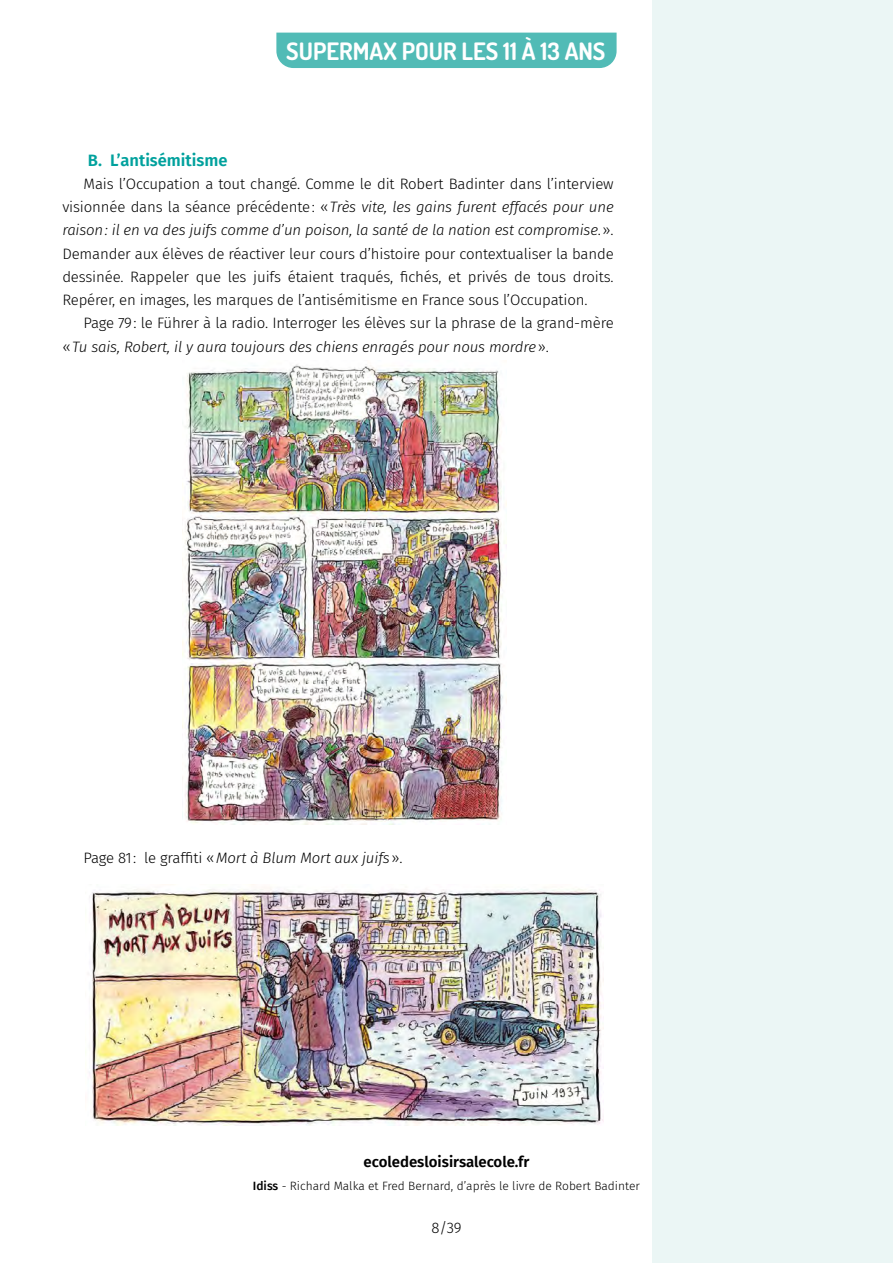
<style>
.page{position:relative;width:893px;height:1263px;background:#fff}
.page>*{position:absolute;margin:0;border:0;box-sizing:border-box;transform-origin:0 0}
.t1{font:700 24px "Dosis";color:#fff}
.t2{font:600 16.5px "Fira Sans";color:#00a19d}
.t3{font:300 15px/23.2px "Fira Sans";letter-spacing:-.01em;color:#000;text-align:justify}
.t4{font:italic 300 15px "Fira Sans";letter-spacing:-.01em;color:#000}
.t5{font:600 15px "Fira Sans";color:#000}
.t6{font:300 12px "Fira Sans";color:#000}
.s1{font-style:italic}
.s2{font-style:normal}
.s3{font-weight:500}
</style>
<div class="page">
<div style="left:652px;top:0;width:241px;height:1263px;background:#ebf6f5"></div>
<div style="left:276px;top:33px;width:341px;height:35px;background:#51bbb6"></div>
<img style="left:183px;top:364px;width:323px;height:461px">
<img style="left:89px;top:887px;width:514px;height:239px">
<h1 class="t1" style="left:286px;top:35px;width:321px">SUPERMAX POUR LES 11 À 13 ANS</h1>
<p class="t2" style="left:88px;top:146px;width:141px">B. L’antisémitisme</p>
<p class="t3" style="left:62px;top:172px;width:553px;text-indent:21px">Mais l’Occupation a tout changé. Comme le dit Robert Badinter dans l’interview visionnée dans la séance précédente: «<span class="s1">Très vite, les gains furent effacés pour une raison: il en va des juifs comme d’un poison, la santé de la nation est compromise</span>.».<br>Demander aux élèves de réactiver leur cours d’histoire pour contextualiser la bande dessinée. Rappeler que les juifs étaient traqués, fichés, et privés de tous droits.<br>Repérer, en images, les marques de l’antisémitisme en France sous l’Occupation.</p>
<p class="t3" style="left:62px;top:311px;width:553px;text-indent:21px">Page 79: le Führer à la radio. Interroger les élèves sur la phrase de la grand-mère «<span class="s1">Tu sais, Robert, il y aura toujours des chiens enragés pour nous mordre</span>».</p>
<p class="t4" style="left:84px;top:847px;width:320px"><span class="s2">Page 81 : le graffiti «</span>Mort à Blum Mort aux juifs<span class="s2">».</span></p>
<p class="t5" style="left:364px;top:1149px;width:167px">ecoledesloisirsalecole.fr</p>
<p class="t6" style="left:253px;top:1177px;width:389px"><span class="s3">Idiss</span> - Richard Malka et Fred Bernard, d’après le livre de Robert Badinter</p>
<p class="t3" style="left:431px;top:1216px;width:32px">8/39</p>
</div>
